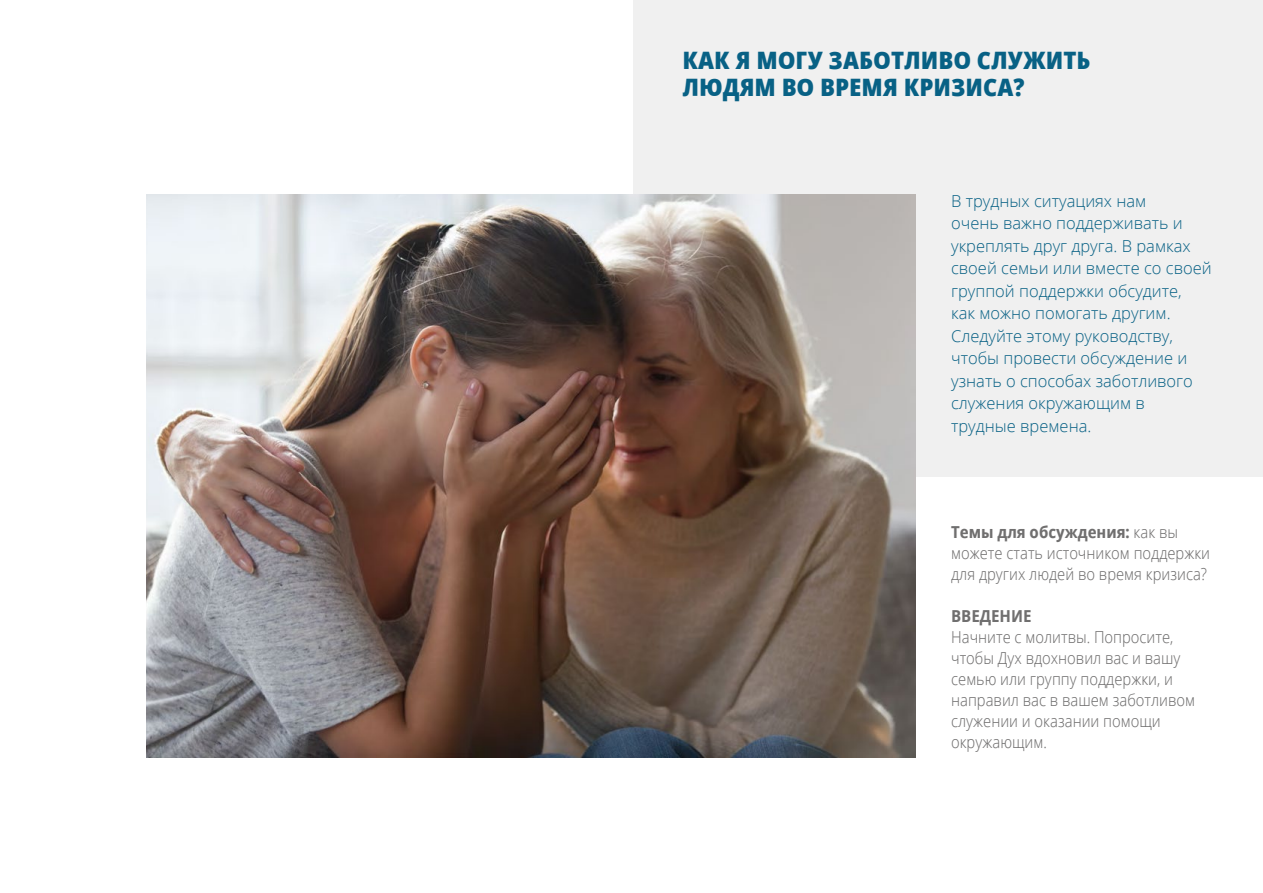
<style>
.page{position:relative;width:1263px;height:893px;background:#fff}
.page>*{position:absolute;margin:0;border:0;box-sizing:border-box;transform-origin:0 0}
.t1{font:800 24px/27px "Zoram Condlds Lat";color:#086185}
.t2{font:300 16.5px/22.5px "Zoramlds Lat";color:#086185}
.t3{font:300 16.5px/21px "Zoram Condlds Lat";color:#706f6f}
.t4{font:700 16.5px "Zoram Condlds Lat";color:#706f6f}
.s1{font-weight:700}
</style>
<div class="page">
<div style="left:634px;top:0;width:629px;height:476px;background:#f0f0f0"></div>
<img style="left:147px;top:194px;width:768px;height:563px">
<h1 class="t1" style="left:682px;top:48px;width:410px">КАК Я МОГУ ЗАБОТЛИВО СЛУЖИТЬ<br>ЛЮДЯМ ВО ВРЕМЯ КРИЗИСА?</h1>
<p class="t2" style="left:951px;top:190px;width:262px">В трудных ситуациях нам<br>очень важно поддерживать и укреплять друг друга. В рамках своей семьи или вместе со своей группой поддержки обсудите,<br>как можно помогать другим.<br>Следуйте этому руководству, чтобы провести обсуждение и узнать о способах заботливого служения окружающим в трудные времена.</p>
<p class="t3" style="left:951px;top:521px;width:260px"><span class="s1">Темы для обсуждения:</span> как вы можете стать источником поддержки для других людей во время кризиса?</p>
<p class="t4" style="left:951px;top:604px;width:82px">ВВЕДЕНИЕ</p>
<p class="t3" style="left:951px;top:627px;width:245px">Начните с молитвы. Попросите, чтобы Дух вдохновил вас и вашу семью или группу поддержки, и направил вас в вашем заботливом служении и оказании помощи окружающим.</p>
</div>
